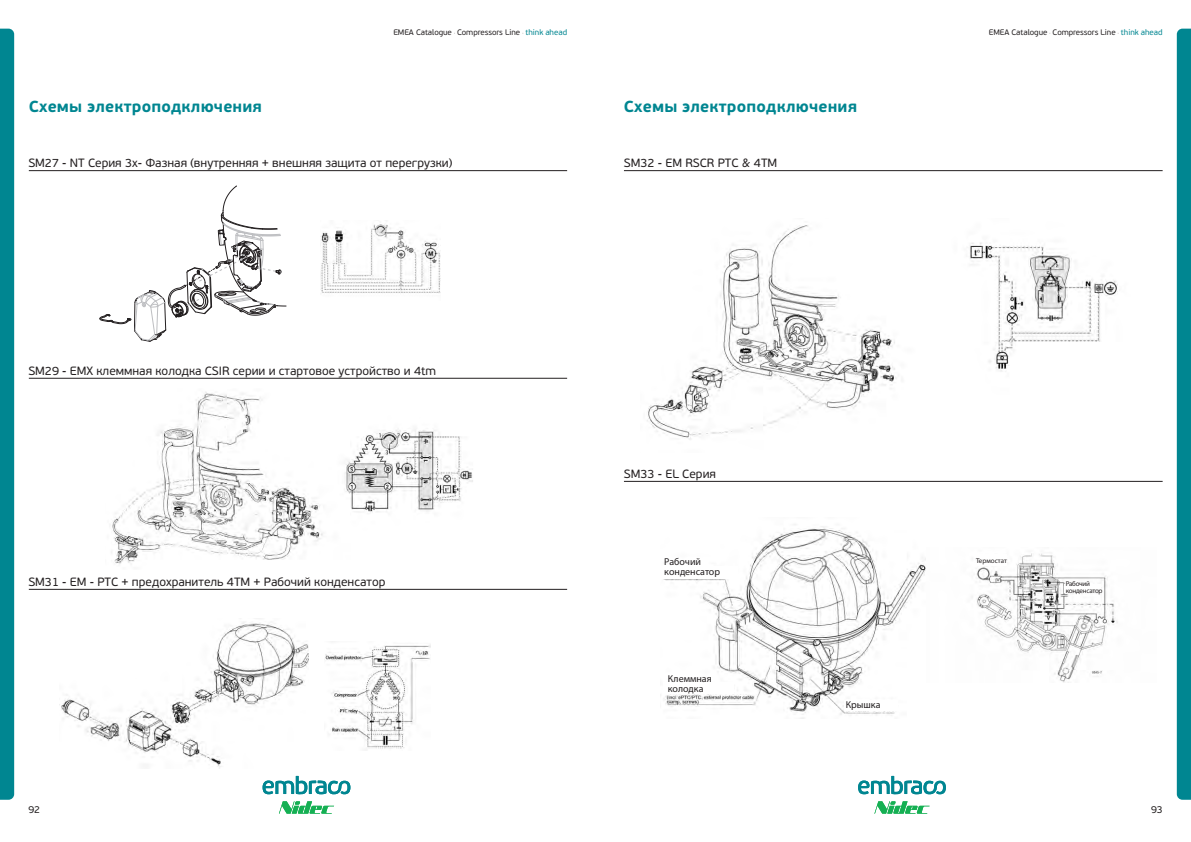
<style>
.page{position:relative;width:1191px;height:842px;background:#fff}
.page>*{position:absolute;margin:0;border:0;box-sizing:border-box;transform-origin:0 0}
.t1{font:700 16px "Embraco Beau Sans";letter-spacing:.01em;color:#008691}
.t2{font:12px "Embraco Beau Sans";color:#231f20}
.t3{font:10px/10px "Myriad Pro";color:#231f20}
.t4{font:10px "Embraco Beau Sans";color:#231f20}
.t5{font:8px "Embraco Beau Sans";letter-spacing:-.005em;color:#231f20}
.t6{font:7px/7px "Myriad Pro";letter-spacing:-.03em;color:#231f20}
.t7{font:7px "Myriad Pro";color:#231f20}
.s1{font-weight:100;font-size:3px}
.s2{color:#008691}
</style>
<div class="page">
<div style="left:0;top:29px;width:14px;height:771px;background:#008691"></div>
<div style="left:1176px;top:29px;width:15px;height:771px;background:#008691"></div>
<svg style="left:858px;top:776px;width:88px;height:19px"></svg>
<svg style="left:874px;top:801px;width:55px;height:13px"></svg>
<svg style="left:262px;top:776px;width:88px;height:19px"></svg>
<svg style="left:279px;top:801px;width:55px;height:13px"></svg>
<img style="left:111px;top:392px;width:362px;height:172px">
<svg style="left:100px;top:186px;width:186px;height:156px"></svg>
<hr style="left:29px;top:170px;width:538px;height:1px;background:#231f20">
<hr style="left:29px;top:378px;width:538px;height:1px;background:#231f20">
<img style="left:325px;top:641px;width:105px;height:108px">
<img style="left:59px;top:622px;width:249px;height:147px">
<hr style="left:29px;top:589px;width:538px;height:1px;background:#231f20">
<img style="left:320px;top:224px;width:120px;height:69px">
<img style="left:647px;top:225px;width:471px;height:215px">
<hr style="left:624px;top:170px;width:538px;height:1px;background:#231f20">
<hr style="left:624px;top:481px;width:538px;height:1px;background:#231f20">
<img style="left:663px;top:524px;width:263px;height:194px">
<img style="left:972px;top:553px;width:146px;height:130px">
<div style="left:659px;top:566px;width:78px;height:13px;background:#fff"></div>
<div style="left:663px;top:682px;width:70px;height:12px;background:#fff"></div>
<div style="left:844px;top:700px;width:54px;height:11px;background:#fff"></div>
<div style="left:977px;top:554px;width:29px;height:11px;background:#fff"></div>
<div style="left:1064px;top:584px;width:37px;height:8px;background:#fff"></div>
<p class="t1" style="left:29px;top:97px;width:235px">Схемы электроподключения</p>
<p class="t5" style="left:393px;top:27px;width:175px">EMEA Catalogue <span class="s1">•</span> Compressors Line <span class="s1">•</span> <span class="s2">think ahead</span></p>
<p class="t5" style="left:988px;top:27px;width:175px">EMEA Catalogue <span class="s1">•</span> Compressors Line <span class="s1">•</span> <span class="s2">think ahead</span></p>
<p class="t1" style="left:624px;top:97px;width:235px">Схемы электроподключения</p>
<p class="t2" style="left:28px;top:156px;width:425px">SM27 - NT Серия 3х- Фазная (внутренняя + внешняя защита от перегрузки)</p>
<p class="t2" style="left:28px;top:364px;width:409px">SM29 - EMX клеммная колодка CSIR серии и стартовое устройство и 4tm</p>
<p class="t2" style="left:28px;top:575px;width:359px">SM31 - EM - PTC + предохранитель 4TM + Рабочий конденсатор</p>
<p class="t2" style="left:624px;top:156px;width:155px">SM32 - EM RSCR PTC &amp; 4TM</p>
<p class="t2" style="left:624px;top:467px;width:94px">SM33 - EL Серия</p>
<p class="t3" style="left:664px;top:557px;width:57px">Рабочий конденсатор</p>
<p class="t3" style="left:668px;top:673px;width:45px">Клеммная колодка</p>
<p class="t3" style="left:845px;top:700px;width:36px">Крышка</p>
<p class="t7" style="left:976px;top:556px;width:32px">Термостат</p>
<p class="t6" style="left:1065px;top:580px;width:38px">Рабочий конденсатор</p>
<p class="t4" style="left:28px;top:804px;width:13px">92</p>
<p class="t4" style="left:1151px;top:804px;width:13px">93</p>
</div>
